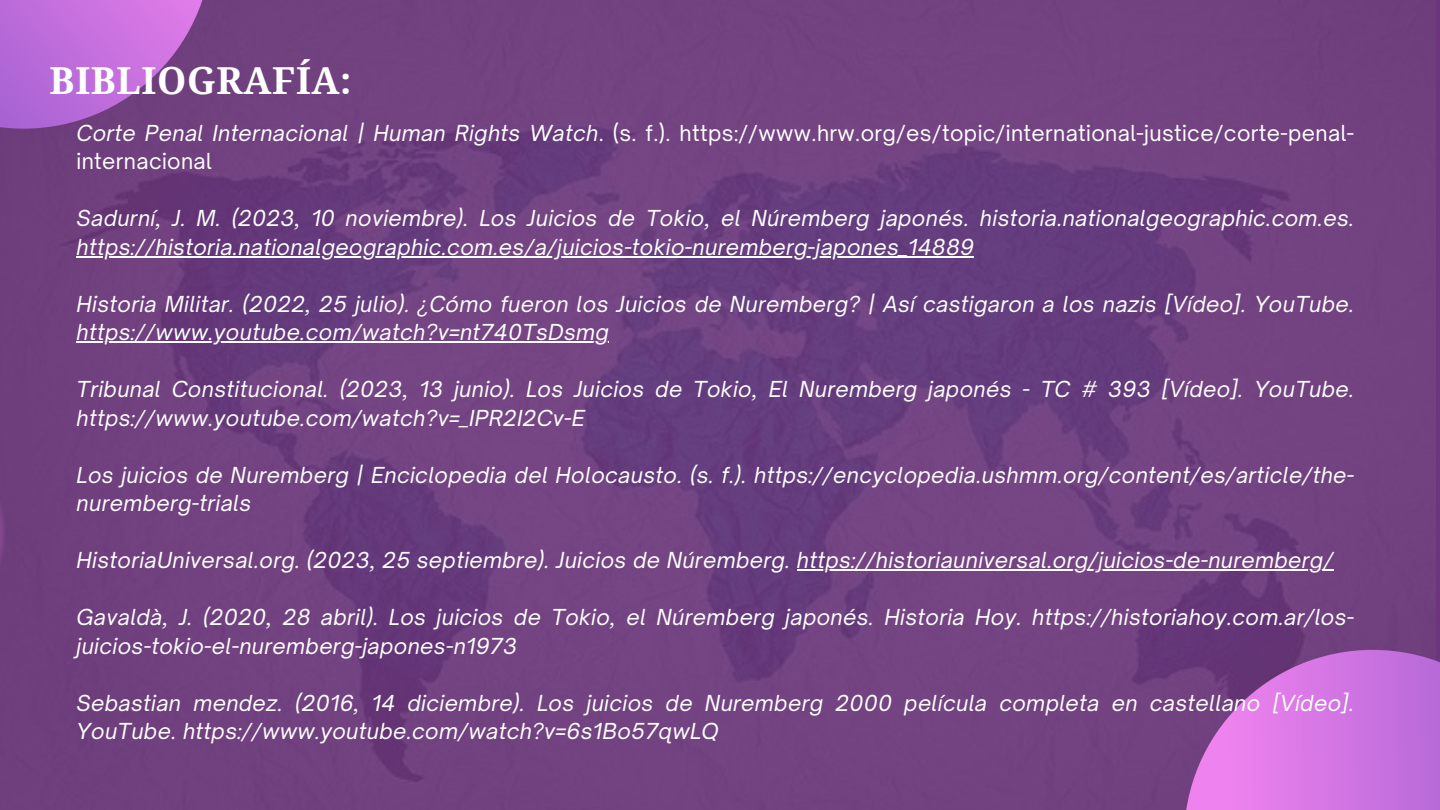
<style>
.page{position:relative;width:1440px;height:810px;background:#fff}
.page>*{position:absolute;margin:0;border:0;box-sizing:border-box;transform-origin:0 0}
.t1{font:700 37.2px "Droid Serif";letter-spacing:.02em;color:#fff}
.t2{font:italic 21.1px/28.5px "Open Sauce One";letter-spacing:.02em;color:#fff}
.t3{font:21.1px/28.5px "Open Sauce One";letter-spacing:.02em;color:#fff}
.s1{font-style:italic}
</style>
<div class="page">
<img style="left:0;top:0;width:1436px;height:810px">
<svg style="left:1184px;top:650px;width:256px;height:160px;background:#bf6acf"></svg>
<svg style="left:0;top:431px;width:6px;height:203px"></svg>
<svg style="left:0;top:0;width:289px;height:206px;background:#894e9c"></svg>
<hr style="left:77px;top:256px;width:897px;height:2px;background:#fff">
<hr style="left:77px;top:342px;width:532px;height:1px;background:#fff">
<hr style="left:797px;top:570px;width:537px;height:1px;background:#fff">
<h1 class="t1" style="left:50px;top:59px;width:303px">BIBLIOGRAFÍA:</h1>
<p class="t3" style="left:77px;top:118px;width:1279px"><span class="s1">Corte Penal Internacional | Human Rights Watch</span>. (s. f.). https://www.hrw.org/es/topic/international-justice/corte-penal&shy;internacional</p>
<p class="t2" style="left:77px;top:204px;width:1279px">Sadurní, J. M. (2023, 10 noviembre). Los Juicios de Tokio, el Núremberg japonés. historia.nationalgeographic.com.es. https://historia.nationalgeographic.com.es/a/juicios-tokio-nuremberg-japones_14889</p>
<p class="t2" style="left:77px;top:289px;width:1279px">Historia Militar. (2022, 25 julio). ¿Cómo fueron los Juicios de Nuremberg? | Así castigaron a los nazis [Vídeo]. YouTube. https://www.youtube.com/watch?v=nt740TsDsmg</p>
<p class="t2" style="left:77px;top:375px;width:1279px">Tribunal Constitucional. (2023, 13 junio). Los Juicios de Tokio, El Nuremberg japonés - TC # 393 [Vídeo]. YouTube. https://www.youtube.com/watch?v=_IPR2I2Cv-E</p>
<p class="t2" style="left:77px;top:460px;width:1279px">Los juicios de Nuremberg | Enciclopedia del Holocausto. (s. f.). https://encyclopedia.ushmm.org/content/es/article/the&shy;nuremberg-trials</p>
<p class="t2" style="left:77px;top:546px;width:1258px">HistoriaUniversal.org. (2023, 25 septiembre). Juicios de Núremberg. https://historiauniversal.org/juicios-de-nuremberg/</p>
<p class="t2" style="left:77px;top:603px;width:1279px">Gavaldà, J. (2020, 28 abril). Los juicios de Tokio, el Núremberg japonés. Historia Hoy. https://historiahoy.com.ar/los&shy;juicios-tokio-el-nuremberg-japones-n1973</p>
<p class="t2" style="left:77px;top:688px;width:1279px">Sebastian mendez. (2016, 14 diciembre). Los juicios de Nuremberg 2000 película completa en castellano [Vídeo].<br>YouTube. https://www.youtube.com/watch?v=6s1Bo57qwLQ</p>
</div>
